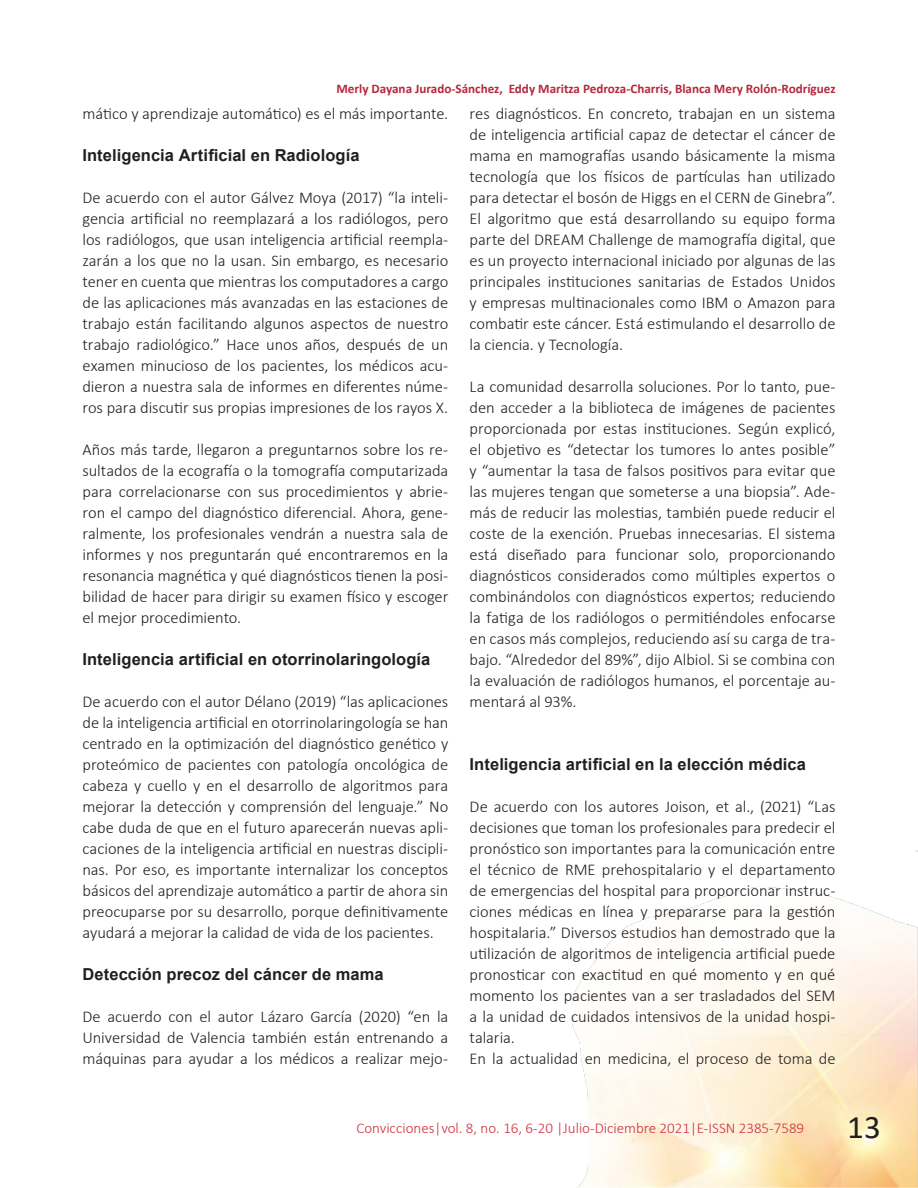
<style>
.page{position:relative;width:918px;height:1188px;background:#fff}
.page>*{position:absolute;margin:0;border:0;box-sizing:border-box;transform-origin:0 0}
.t1{font:33px "Calibri";color:#231f20}
.t2{font:300 16.5px/21px "Calibri";letter-spacing:-.005em;color:#231f20;text-align:justify}
.Sub2{font:700 16.5px "Arial";letter-spacing:.005em;color:#231f20}
.t3{font:300 15px "Calibri";color:#cd2d3f}
.t4{font:700 13.05px "Calibri";color:#b5283e}
</style>
<div class="page">
<img style="left:572px;top:850px;width:346px;height:338px">
<p class="t4" style="left:337px;top:80px;width:501px">Merly Dayana Jurado-Sánchez, Eddy Maritza Pedroza-Charris, Blanca Mery Rolón-Rodríguez</p>
<p class="t2" style="left:82px;top:103px;width:367px">mático y aprendizaje automático) es el más importante.</p>
<p class="Sub2" style="left:82px;top:143px;width:279px">Inteligencia Artificial en Radiología</p>
<p class="t2" style="left:82px;top:187px;width:367px">De acuerdo con el autor Gálvez Moya (2017) “la inteli&shy;gencia artificial no reemplazará a los radiólogos, pero los radiólogos, que usan inteligencia artificial reempla&shy;zarán a los que no la usan. Sin embargo, es necesario tener en cuenta que mientras los computadores a cargo de las aplicaciones más avanzadas en las estaciones de trabajo están facilitando algunos aspectos de nuestro trabajo radiológico.” Hace unos años, después de un examen minucioso de los pacientes, los médicos acu&shy;dieron a nuestra sala de informes en diferentes núme&shy;ros para discutir sus propias impresiones de los rayos X.</p>
<p class="t2" style="left:82px;top:439px;width:367px">Años más tarde, llegaron a preguntarnos sobre los re&shy;sultados de la ecografía o la tomografía computarizada para correlacionarse con sus procedimientos y abrie&shy;ron el campo del diagnóstico diferencial. Ahora, gene&shy;ralmente, los profesionales vendrán a nuestra sala de informes y nos preguntarán qué encontraremos en la resonancia magnética y qué diagnósticos tienen la posi&shy;bilidad de hacer para dirigir su examen físico y escoger el mejor procedimiento.</p>
<p class="Sub2" style="left:82px;top:647px;width:349px">Inteligencia artificial en otorrinolaringología</p>
<p class="t2" style="left:82px;top:691px;width:367px">De acuerdo con el autor Délano (2019) “las aplicaciones de la inteligencia artificial en otorrinolaringología se han centrado en la optimización del diagnóstico genético y proteómico de pacientes con patología oncológica de cabeza y cuello y en el desarrollo de algoritmos para mejorar la detección y comprensión del lenguaje.” No cabe duda de que en el futuro aparecerán nuevas apli&shy;caciones de la inteligencia artificial en nuestras discipli&shy;nas. Por eso, es importante internalizar los conceptos básicos del aprendizaje automático a partir de ahora sin preocuparse por su desarrollo, porque definitivamente ayudará a mejorar la calidad de vida de los pacientes.</p>
<p class="Sub2" style="left:82px;top:962px;width:303px">Detección precoz del cáncer de mama</p>
<p class="t2" style="left:82px;top:1006px;width:367px">De acuerdo con el autor Lázaro García (2020) “en la Universidad de Valencia también están entrenando a máquinas para ayudar a los médicos a realizar mejo-</p>
<p class="t2" style="left:470px;top:103px;width:367px">res diagnósticos. En concreto, trabajan en un sistema de inteligencia artificial capaz de detectar el cáncer de mama en mamografías usando básicamente la misma tecnología que los físicos de partículas han utilizado para detectar el bosón de Higgs en el CERN de Ginebra”.<br>El algoritmo que está desarrollando su equipo forma parte del DREAM Challenge de mamografía digital, que es un proyecto internacional iniciado por algunas de las principales instituciones sanitarias de Estados Unidos y empresas multinacionales como IBM o Amazon para combatir este cáncer. Está estimulando el desarrollo de la ciencia. y Tecnología.</p>
<p class="t2" style="left:470px;top:376px;width:367px">La comunidad desarrolla soluciones. Por lo tanto, pue&shy;den acceder a la biblioteca de imágenes de pacientes proporcionada por estas instituciones. Según explicó, el objetivo es “detectar los tumores lo antes posible” y “aumentar la tasa de falsos positivos para evitar que las mujeres tengan que someterse a una biopsia”. Ade&shy;más de reducir las molestias, también puede reducir el coste de la exención. Pruebas innecesarias. El sistema está diseñado para funcionar solo, proporcionando diagnósticos considerados como múltiples expertos o combinándolos con diagnósticos expertos; reduciendo la fatiga de los radiólogos o permitiéndoles enfocarse en casos más complejos, reduciendo así su carga de tra&shy;bajo. “Alrededor del 89%”, dijo Albiol. Si se combina con la evaluación de radiólogos humanos, el porcentaje au&shy;mentará al 93%.</p>
<p class="Sub2" style="left:470px;top:752px;width:338px">Inteligencia artificial en la elección médica</p>
<p class="t2" style="left:470px;top:796px;width:367px">De acuerdo con los autores Joison, et al., (2021) “Las decisiones que toman los profesionales para predecir el pronóstico son importantes para la comunicación entre el técnico de RME prehospitalario y el departamento de emergencias del hospital para proporcionar instruc&shy;ciones médicas en línea y prepararse para la gestión hospitalaria.” Diversos estudios han demostrado que la utilización de algoritmos de inteligencia artificial puede pronosticar con exactitud en qué momento y en qué momento los pacientes van a ser trasladados del SEM a la unidad de cuidados intensivos de la unidad hospi&shy;talaria.</p>
<p class="t2" style="left:470px;top:1048px;width:367px">En la actualidad en medicina, el proceso de toma de</p>
<p class="t3" style="left:356px;top:1119px;width:449px">Convicciones|vol. 8, no. 16, 6-20 |Julio-Diciembre 2021|E-ISSN 2385-7589</p>
<h1 class="t1" style="left:847px;top:1104px;width:35px">13</h1>
</div>
